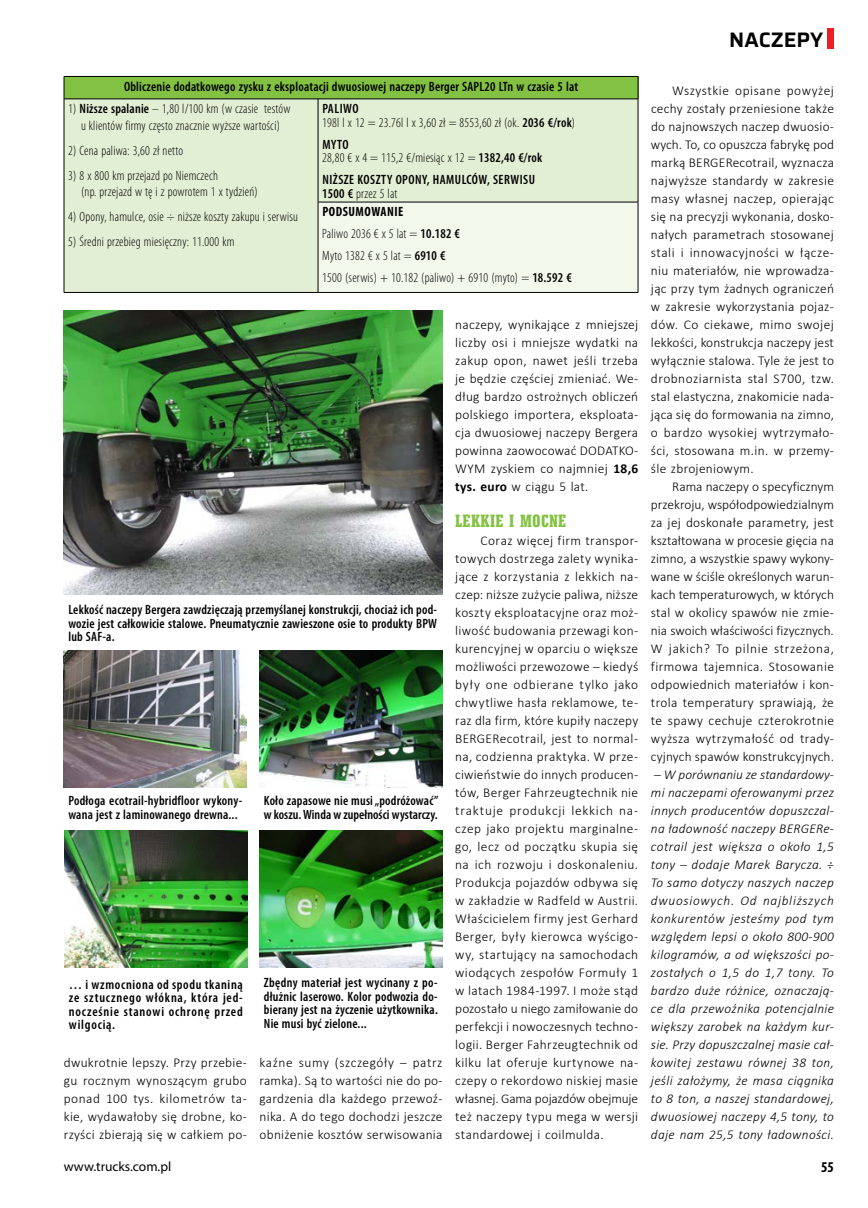
<style>
.page{position:relative;width:868px;height:1208px;background:#fff}
.page>*{position:absolute;margin:0;border:0;box-sizing:border-box;transform-origin:0 0}
.t1{font:600 21px "Saira";color:#000}
.t2{font:16.5px "Stymie X Bd Cn EU";letter-spacing:.015em;color:#82c141}
.t3{font:700 condensed 15px "Myriad Pro";color:#000}
.t4{font:300 13.5px/18px "Calibri";letter-spacing:.02em;color:#000;text-align:justify}
.t5{font:600 condensed 13.5px/13.5px "Myriad Pro";letter-spacing:.015em;color:#000;text-align:justify}
.t6{font:italic 300 13.5px/18px "Calibri";letter-spacing:.02em;color:#000;text-align:justify}
.t7{font:300 condensed 13.5px/22px "Myriad Pro";letter-spacing:.015em;color:#000}
.t8{font:600 condensed 13.5px/13.5px "Myriad Pro";letter-spacing:.035em;color:#000}
.t9{font:13.5px "Myriad Pro";color:#000}
.s1{font-weight:600}
.s2{font-weight:300}
.s3{font-weight:700}
</style>
<div class="page">
<div style="left:827px;top:28px;width:6px;height:21px;background:#ed1d24"></div>
<div style="left:64px;top:76px;width:574px;height:23px;background:#82c141"></div>
<div style="left:65px;top:100px;width:572px;height:192px;background:#e3efd4"></div>
<div style="left:318px;top:202px;width:320px;height:90px;background:#f2f8ec"></div>
<hr style="left:64px;top:76px;width:254px;height:1px;background:#000">
<svg style="left:64px;top:77px;width:1px;height:22px"></svg>
<hr style="left:318px;top:76px;width:320px;height:1px;background:#000">
<svg style="left:637px;top:77px;width:1px;height:22px"></svg>
<hr style="left:64px;top:99px;width:254px;height:1px;background:#000">
<hr style="left:64px;top:99px;width:1px;height:103px;background:#000">
<hr style="left:318px;top:99px;width:320px;height:1px;background:#000">
<hr style="left:318px;top:99px;width:1px;height:103px;background:#000">
<hr style="left:637px;top:99px;width:1px;height:103px;background:#000">
<hr style="left:64px;top:202px;width:1px;height:90px;background:#000">
<hr style="left:318px;top:202px;width:320px;height:1px;background:#000">
<hr style="left:318px;top:202px;width:1px;height:90px;background:#000">
<hr style="left:637px;top:202px;width:1px;height:90px;background:#000">
<hr style="left:64px;top:292px;width:254px;height:1px;background:#000">
<hr style="left:318px;top:292px;width:320px;height:1px;background:#000">
<img style="left:64px;top:311px;width:378px;height:283px">
<img style="left:260px;top:830px;width:182px;height:137px">
<img style="left:64px;top:650px;width:182px;height:137px">
<img style="left:64px;top:830px;width:183px;height:138px">
<img style="left:259px;top:650px;width:183px;height:138px">
<h1 class="t1" style="left:729px;top:23px;width:95px">NACZEPY</h1>
<p class="t5" style="left:124px;top:79px;width:455px">Obliczenie dodatkowego zysku z eksploatacji dwuosiowej naczepy Berger SAPL20 LTn w czasie 5 lat</p>
<p class="t7" style="left:68px;top:100px;width:224px;line-height:16.5px;text-align:center">1) <span class="s1">Niższe spalanie</span> – 1,80 l/100 km (w czasie testów u klientów firmy często znacznie wyższe wartości)</p>
<p class="t7" style="left:68px;top:139px;width:116px">2) Cena paliwa: 3,60 zł netto</p>
<p class="t7" style="left:81px;top:167px;width:178px;line-height:16.5px;text-indent:-13px">3) 8 x 800 km przejazd po Niemczech<br>(np. przejazd w tę i z powrotem 1 x tydzień)</p>
<p class="t7" style="left:68px;top:206px;width:231px">4) Opony, hamulce, osie ÷ niższe koszty zakupu i serwisu</p>
<p class="t7" style="left:68px;top:231px;width:168px">5) Średni przebieg miesięczny: 11.000 km</p>
<p class="t7" style="left:322px;top:102px;width:254px;line-height:13.5px"><span class="s1">PALIWO<br></span>198l l x 12 = 23.76l l x 3,60 zł = 8553,60 zł (ok. <span class="s1">2036 €/rok</span>)</p>
<p class="t7" style="left:322px;top:137px;width:221px;line-height:13.5px"><span class="s1">MYTO<br></span>28,80 € x 4 = 115,2 €/miesiąc x 12 = <span class="s1">1382,40 €/rok</span></p>
<p class="t8" style="left:322px;top:173px;width:214px">NIŻSZE KOSZTY OPONY, HAMULCÓW, SERWISU<br>1500 € <span class="s2">przez 5 lat</span></p>
<p class="t7" style="left:322px;top:201px;width:251px"><span class="s3">PODSUMOWANIE<br></span>Paliwo 2036 € x 5 lat = <span class="s1">10.182 €<br></span>Myto 1382 € x 5 lat = <span class="s1">6910 €<br></span>1500 (serwis) + 10.182 (paliwo) + 6910 (myto) = <span class="s1">18.592 €</span></p>
<p class="t5" style="left:68px;top:603px;width:370px">Lekkość naczepy Bergera zawdzięczają przemyślanej konstrukcji, chociaż ich pod&shy;wozie jest całkowicie stalowe. Pneumatycznie zawieszone osie to produkty BPW lub SAF-a.</p>
<p class="t5" style="left:68px;top:794px;width:175px">Podłoga ecotrail-hybridfloor wykony&shy;wana jest z laminowanego drewna...</p>
<p class="t5" style="left:264px;top:794px;width:176px">Koło zapasowe nie musi „podróżować” w koszu. Winda w zupełności wystarczy.</p>
<p class="t5" style="left:69px;top:977px;width:175px">… i wzmocniona od spodu tkaniną ze sztucznego włókna, która jed&shy;nocześnie stanowi ochronę przed wilgocią.</p>
<p class="t5" style="left:264px;top:976px;width:175px">Zbędny materiał jest wycinany z po&shy;dłużnic laserowo. Kolor podwozia do&shy;bierany jest na życzenie użytkownika.<br>Nie musi być zielone...</p>
<p class="t4" style="left:64px;top:1053px;width:184px">dwukrotnie lepszy. Przy przebie&shy;gu rocznym wynoszącym grubo ponad 100 tys. kilometrów ta&shy;kie, wydawałoby się drobne, ko&shy;rzyści zbierają się w całkiem po-</p>
<p class="t4" style="left:259px;top:1053px;width:184px">kaźne sumy (szczegóły – patrz ramka). Są to wartości nie do po&shy;gardzenia dla każdego przewoź&shy;nika. A do tego dochodzi jeszcze obniżenie kosztów serwisowania</p>
<p class="t4" style="left:455px;top:315px;width:184px">naczepy, wynikające z mniejszej liczby osi i mniejsze wydatki na zakup opon, nawet jeśli trzeba je będzie częściej zmieniać. We&shy;dług bardzo ostrożnych obliczeń polskiego importera, eksploata&shy;cja dwuosiowej naczepy Bergera powinna zaowocować DODATKO-WYM zyskiem co najmniej <span class="s3">18,6 tys. euro</span> w ciągu 5 lat.</p>
<p class="t2" style="left:455px;top:510px;width:113px">LEKKIE I MOCNE</p>
<p class="t4" style="left:455px;top:531px;width:184px;text-indent:25px">Coraz więcej firm transpor&shy;towych dostrzega zalety wynika&shy;jące z korzystania z lekkich na&shy;czep: niższe zużycie paliwa, niższe koszty eksploatacyjne oraz moż&shy;liwość budowania przewagi kon&shy;kurencyjnej w oparciu o większe możliwości przewozowe – kiedyś były one odbierane tylko jako chwytliwe hasła reklamowe, te&shy;raz dla firm, które kupiły naczepy BERGERecotrail, jest to normal&shy;na, codzienna praktyka. W prze&shy;ciwieństwie do innych producen&shy;tów, Berger Fahrzeugtechnik nie traktuje produkcji lekkich na&shy;czep jako projektu marginalne&shy;go, lecz od początku skupia się na ich rozwoju i doskonaleniu.<br>Produkcja pojazdów odbywa się w zakładzie w Radfeld w Austrii.<br>Właścicielem firmy jest Gerhard Berger, były kierowca wyścigo&shy;wy, startujący na samochodach wiodących zespołów Formuły 1 w latach 1984-1997. I może stąd pozostało u niego zamiłowanie do perfekcji i nowoczesnych techno&shy;logii. Berger Fahrzeugtechnik od kilku lat oferuje kurtynowe na&shy;czepy o rekordowo niskiej masie własnej. Gama pojazdów obejmuje też naczepy typu mega w wersji standardowej i coilmulda.</p>
<p class="t4" style="left:651px;top:81px;width:184px;text-indent:21px">Wszystkie opisane powyżej cechy zostały przeniesione także do najnowszych naczep dwuosio&shy;wych. To, co opuszcza fabrykę pod marką BERGERecotrail, wyznacza najwyższe standardy w zakresie masy własnej naczep, opierając się na precyzji wykonania, dosko&shy;nałych parametrach stosowanej stali i innowacyjności w łącze&shy;niu materiałów, nie wprowadza&shy;jąc przy tym żadnych ograniczeń w zakresie wykorzystania pojaz&shy;dów. Co ciekawe, mimo swojej lekkości, konstrukcja naczepy jest wyłącznie stalowa. Tyle że jest to drobnoziarnista stal S700, tzw. stal elastyczna, znakomicie nada&shy;jąca się do formowania na zimno, o bardzo wysokiej wytrzymało&shy;ści, stosowana m.in. w przemy&shy;śle zbrojeniowym.</p>
<p class="t4" style="left:651px;top:477px;width:184px;text-indent:21px">Rama naczepy o specyficznym przekroju, współodpowiedzialnym za jej doskonałe parametry, jest kształtowana w procesie gięcia na zimno, a wszystkie spawy wykony&shy;wane w ściśle określonych warun&shy;kach temperaturowych, w których stal w okolicy spawów nie zmie&shy;nia swoich właściwości fizycznych.<br>W jakich? To pilnie strzeżona, firmowa tajemnica. Stosowanie odpowiednich materiałów i kon&shy;trola temperatury sprawiają, że te spawy cechuje czterokrotnie wyższa wytrzymałość od trady&shy;cyjnych spawów konstrukcyjnych.</p>
<p class="t6" style="left:651px;top:765px;width:184px">– W porównaniu ze standardowy&shy;mi naczepami oferowanymi przez innych producentów dopuszczal&shy;na ładowność naczepy BERGERe&shy;cotrail jest większa o około 1,5 tony – dodaje Marek Barycza. ÷ To samo dotyczy naszych naczep dwuosiowych. Od najbliższych konkurentów jesteśmy pod tym względem lepsi o około 800-900 kilogramów, a od większości po&shy;zostałych o 1,5 do 1,7 tony. To bardzo duże różnice, oznaczają&shy;ce dla przewoźnika potencjalnie większy zarobek na każdym kur&shy;sie. Przy dopuszczalnej masie cał&shy;kowitej zestawu równej 38 ton, jeśli założymy, że masa ciągnika to 8 ton, a naszej standardowej, dwuosiowej naczepy 4,5 tony, to daje nam 25,5 tony ładowności.</p>
<p class="t9" style="left:64px;top:1158px;width:109px">www.trucks.com.pl</p>
<p class="t3" style="left:821px;top:1157px;width:14px">55</p>
</div>
